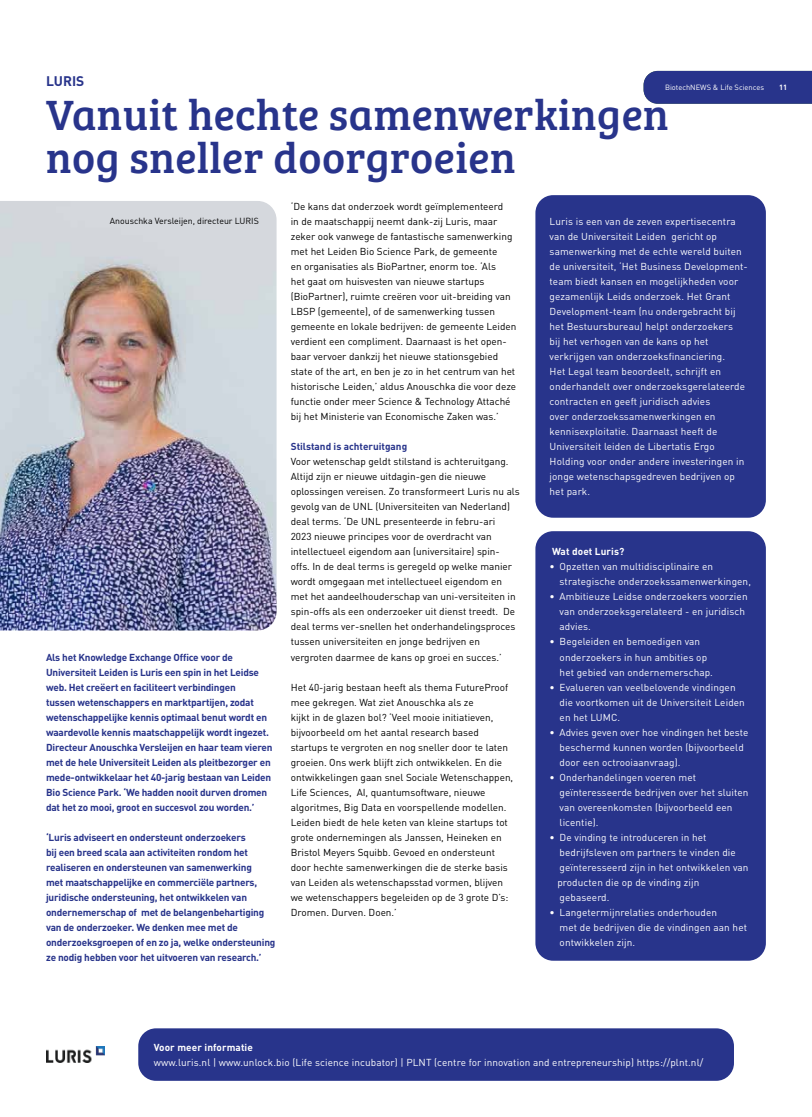
<style>
.page{position:relative;width:812px;height:1117px;background:#fff}
.page>*{position:absolute;margin:0;border:0;box-sizing:border-box;transform-origin:0 0}
.t1{font:43.75px/43.8px "Bree Serif";letter-spacing:.01em;color:#28348b}
.t2{font:700 13.75px "DIN Pro";color:#28348b}
.t3{font:10px/15px "DIN Pro";color:#000}
.t4{font:10px/15px "DIN Pro";letter-spacing:.01em;color:#fff}
.t5{font:700 10px/15px "DIN Pro";letter-spacing:-.02em;color:#28348b}
.t6{font:700 10px "DIN Pro";letter-spacing:.01em;color:#fff}
.t7{font:700 10px "DIN Pro";color:#28348b}
.t8{font:8.75px "DIN Pro";color:#000}
.t9{font:7.5px "DIN Pro";color:#fff}
.t10{font:700 7.5px "DIN Pro";color:#fff}
</style>
<div class="page">
<img style="left:46px;top:1046px;width:59px;height:16px">
<div style="left:535px;top:531px;width:230px;height:429px;background:#28348b;border-radius:18px"></div>
<div style="left:535px;top:195px;width:230px;height:322px;background:#28348b;border-radius:18px"></div>
<div style="left:138px;top:1028px;width:595px;height:52px;background:#28348b;border-radius:18px"></div>
<img style="left:0;top:201px;width:276px;height:429px">
<div style="left:643px;top:71px;width:168px;height:33px;background:#28348b"></div>
<h2 class="t2" style="left:46px;top:71px;width:40px">LURIS</h2>
<h1 class="t1" style="left:46px;top:90px;width:624px">Vanuit hechte samenwerkingen nog sneller doorgroeien</h1>
<p class="t9" style="left:665px;top:82px;width:100px">BiotechNEWS &amp; Life Sciences</p>
<p class="t10" style="left:778px;top:82px;width:10px">11</p>
<p class="t8" style="left:110px;top:215px;width:150px">Anouschka Versleijen, directeur LURIS</p>
<p class="t5" style="left:46px;top:648px;width:228px">Als het Knowledge Exchange Office voor de Universiteit Leiden is Luris een spin in het Leidse web. Het creëert en faciliteert verbindingen<br>tussen wetenschappers en marktpartijen, zodat wetenschappelijke kennis optimaal benut wordt en waardevolle kennis maatschappelijk wordt ingezet.<br>Directeur Anouschka Versleijen en haar team vieren met de hele Universiteit Leiden als pleitbezorger en mede-ontwikkelaar het 40-jarig bestaan van Leiden Bio Science Park. ‘We hadden nooit durven dromen dat het zo mooi, groot en succesvol zou worden.’</p>
<p class="t5" style="left:46px;top:828px;width:231px">‘Luris adviseert en ondersteunt onderzoekers<br>bij een breed scala aan activiteiten rondom het realiseren en ondersteunen van samenwerking<br>met maatschappelijke en commerciële partners, juridische ondersteuning, het ontwikkelen van ondernemerschap of met de belangenbehartiging van de onderzoeker. We denken mee met de onderzoeksgroepen of en zo ja, welke ondersteuning ze nodig hebben voor het uitvoeren van research.’</p>
<p class="t3" style="left:291px;top:198px;width:227px">‘De kans dat onderzoek wordt geïmplementeerd<br>in de maatschappij neemt dank-zij Luris, maar zeker ook vanwege de fantastische samenwerking met het Leiden Bio Science Park, de gemeente<br>en organisaties als BioPartner, enorm toe. ‘Als<br>het gaat om huisvesten van nieuwe startups (BioPartner), ruimte creëren voor uit-breiding van LBSP (gemeente), of de samenwerking tussen gemeente en lokale bedrijven: de gemeente Leiden verdient een compliment. Daarnaast is het open&shy;baar vervoer dankzij het nieuwe stationsgebied state of the art, en ben je zo in het centrum van het historische Leiden,’ aldus Anouschka die voor deze functie onder meer Science &amp; Technology Attaché bij het Ministerie van Economische Zaken was.’</p>
<p class="t7" style="left:291px;top:440px;width:118px">Stilstand is achteruitgang</p>
<p class="t3" style="left:291px;top:453px;width:230px">Voor wetenschap geldt stilstand is achteruitgang.<br>Altijd zijn er nieuwe uitdagin-gen die nieuwe oplossingen vereisen. Zo transformeert Luris nu als gevolg van de UNL (Universiteiten van Nederland) deal terms. ‘De UNL presenteerde in febru-ari<br>2023 nieuwe principes voor de overdracht van intellectueel eigendom aan (universitaire) spin&shy;offs. In de deal terms is geregeld op welke manier wordt omgegaan met intellectueel eigendom en met het aandeelhouderschap van uni-versiteiten in spin-offs als een onderzoeker uit dienst treedt. De deal terms ver-snellen het onderhandelingsproces tussen universiteiten en jonge bedrijven en vergroten daarmee de kans op groei en succes.’</p>
<p class="t3" style="left:291px;top:678px;width:224px">Het 40-jarig bestaan heeft als thema FutureProof mee gekregen. Wat ziet Anouschka als ze<br>kijkt in de glazen bol? ‘Veel mooie initiatieven, bijvoorbeeld om het aantal research based startups te vergroten en nog sneller door te laten groeien. Ons werk blijft zich ontwikkelen. En die ontwikkelingen gaan snel Sociale Wetenschappen, Life Sciences, AI, quantumsoftware, nieuwe algoritmes, Big Data en voorspellende modellen.<br>Leiden biedt de hele keten van kleine startups tot grote ondernemingen als Janssen, Heineken en Bristol Meyers Squibb. Gevoed en ondersteunt door hechte samenwerkingen die de sterke basis van Leiden als wetenschapsstad vormen, blijven we wetenschappers begeleiden op de 3 grote D’s:<br>Dromen. Durven. Doen.’</p>
<p class="t4" style="left:549px;top:213px;width:200px">Luris is een van de zeven expertisecentra van de Universiteit Leiden gericht op samenwerking met de echte wereld buiten de universiteit, ‘Het Business Development&shy;team biedt kansen en mogelijkheden voor gezamenlijk Leids onderzoek. Het Grant Development-team (nu ondergebracht bij het Bestuursbureau) helpt onderzoekers<br>bij het verhogen van de kans op het verkrijgen van onderzoeksfinanciering.<br>Het Legal team beoordeelt, schrijft en onderhandelt over onderzoeksgerelateerde contracten en geeft juridisch advies<br>over onderzoekssamenwerkingen en kennisexploitatie. Daarnaast heeft de Universiteit leiden de Libertatis Ergo Holding voor onder andere investeringen in jonge wetenschapsgedreven bedrijven op het park.</p>
<p class="t6" style="left:552px;top:545px;width:74px">Wat doet Luris?</p>
<p class="t4" style="left:559px;top:558px;width:193px;text-indent:-10px">• Opzetten van multidisciplinaire en strategische onderzoekssamenwerkingen,</p>
<p class="t4" style="left:559px;top:588px;width:189px;text-indent:-10px">• Ambitieuze Leidse onderzoekers voorzien van onderzoeksgerelateerd - en juridisch advies.</p>
<p class="t4" style="left:559px;top:633px;width:155px;text-indent:-10px">• Begeleiden en bemoedigen van onderzoekers in hun ambities op het gebied van ondernemerschap.</p>
<p class="t4" style="left:559px;top:678px;width:187px;text-indent:-10px">• Evalueren van veelbelovende vindingen die voortkomen uit de Universiteit Leiden en het LUMC.</p>
<p class="t4" style="left:559px;top:723px;width:190px;text-indent:-10px">• Advies geven over hoe vindingen het beste beschermd kunnen worden (bijvoorbeeld door een octrooiaanvraag).</p>
<p class="t4" style="left:559px;top:768px;width:190px;text-indent:-10px">• Onderhandelingen voeren met geïnteresseerde bedrijven over het sluiten van overeenkomsten (bijvoorbeeld een licentie).</p>
<p class="t4" style="left:557px;top:828px;width:192px;text-indent:-8px">• De vinding te introduceren in het bedrijfsleven om partners te vinden die geïnteresseerd zijn in het ontwikkelen van producten die op de vinding zijn gebaseerd.</p>
<p class="t4" style="left:559px;top:903px;width:189px;text-indent:-10px">• Langetermijnrelaties onderhouden<br>met de bedrijven die de vindingen aan het ontwikkelen zijn.</p>
<p class="t6" style="left:154px;top:1040px;width:101px">Voor meer informatie</p>
<p class="t4" style="left:154px;top:1053px;width:551px">www.luris.nl | www.unlock.bio (Life science incubator) | PLNT (centre for innovation and entrepreneurship) https://plnt.nl/</p>
</div>
